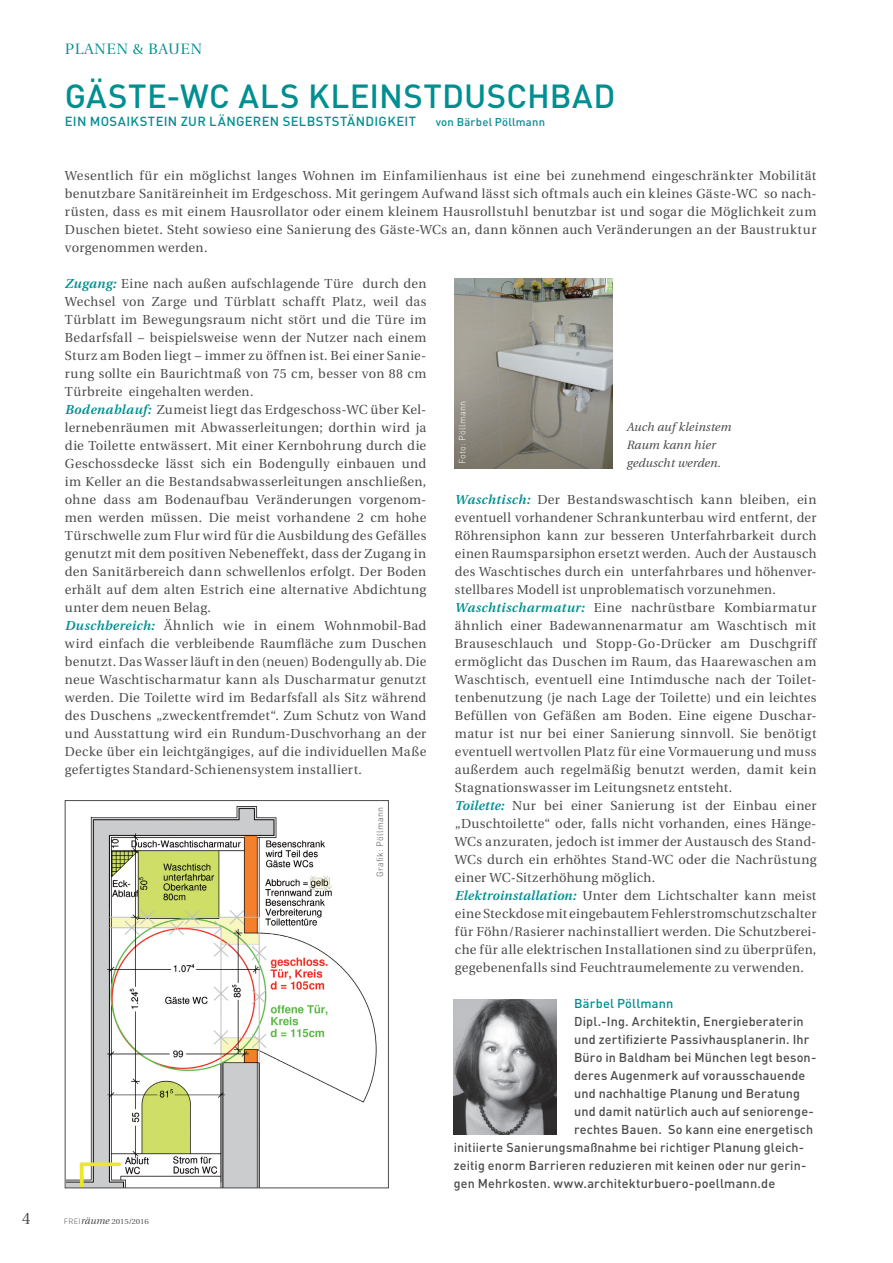
<style>
.page{position:relative;width:893px;height:1263px;background:#fff}
.page>*{position:absolute;margin:0;border:0;box-sizing:border-box;transform-origin:0 0}
.t1{font:500 33px "DIN";letter-spacing:.01em;color:#008f91}
.t2{font:16.5px "Utopia Titling";color:#4b4c4d}
.t3{font:15px "Utopia Titling";letter-spacing:.03em;color:#008f91}
.t4{font:13.05px/18px "Utopia";letter-spacing:.025em;color:#4b4c4d}
.t5{font:500 13.05px "DIN";letter-spacing:.03em;color:#008f91}
.t6{font:500 12.75px/18px "DIN";letter-spacing:.015em;color:#4b4c4d}
.t7{font:500 12.75px "DIN";letter-spacing:.015em;color:#008f91}
.t8{font:italic 12px/18px "Utopia";letter-spacing:.01em;color:#4b4c4d}
.t9{font:500 11.25px "DIN";letter-spacing:.02em;color:#008f91}
.t10{font:300 9px "DIN";letter-spacing:.03em;color:#4b4c4d}
.t11{font:300 9px "DIN";letter-spacing:.03em;color:#fff}
.t12{font:7.5px "Utopia Titling";letter-spacing:-.01em;color:#4b4c4d;scale:1.09 1}
.s1{font-weight:600;font-style:italic;color:#008f91}
.s2{font-family:"DIN";font-weight:300}
.s3{font-family:"Utopia";font-style:italic;font-size:9.75px}
</style>
<div class="page">
<img style="left:454px;top:1000px;width:103px;height:134px">
<img style="left:455px;top:279px;width:157px;height:189px">
<img style="left:67px;top:807px;width:310px;height:379px">
<div style="left:65px;top:800px;width:324px;height:388px;border:1px solid #4b4c4d"></div>
<p class="t3" style="left:65px;top:41px;width:139px">PLANEN &amp; BAUEN</p>
<h1 class="t1" style="left:65px;top:75px;width:552px">Gäste-WC als Kleinstduschbad</h1>
<p class="t5" style="left:65px;top:113px;width:353px">Ein Mosaikstein zur längeren Selbstständigkeit</p>
<p class="t9" style="left:436px;top:115px;width:111px">von Bärbel Pöllmann</p>
<p class="t4" style="left:65px;top:167px;width:753px;text-align:justify">Wesentlich für ein möglichst langes Wohnen im Einfamilienhaus ist eine bei zunehmend eingeschränkter Mobilität benutzbare Sanitäreinheit im Erdgeschoss. Mit geringem Aufwand lässt sich oftmals auch ein kleines Gäste-WC so nach&shy;rüsten, dass es mit einem Hausrollator oder einem kleinem Hausrollstuhl benutzbar ist und sogar die Möglichkeit zum Duschen bietet. Steht sowieso eine Sanierung des Gäste-WCs an, dann können auch Veränderungen an der Baustruktur vorgenommen werden.</p>
<p class="t4" style="left:65px;top:275px;width:363px"><span class="s1">Zugang:</span> Eine nach außen aufschlagende Türe durch den Wechsel von Zarge und Türblatt schafft Platz, weil das Türblatt im Bewegungsraum nicht stört und die Türe im Bedarfsfall − beispielsweise wenn der Nutzer nach einem Sturz am Boden liegt − immer zu öffnen ist. Bei einer Sanie&shy;rung sollte ein Baurichtmaß von 75 cm, besser von 88 cm Türbreite eingehalten werden.<br><span class="s1">Bodenablauf:</span> Zumeist liegt das Erdgeschoss-WC über Kel&shy;lernebenräumen mit Abwasserleitungen; dorthin wird ja die Toilette entwässert. Mit einer Kernbohrung durch die Geschossdecke lässt sich ein Bodengully einbauen und im Keller an die Bestandsabwasserleitungen anschließen, ohne dass am Bodenaufbau Veränderungen vorgenom&shy;men werden müssen. Die meist vorhandene 2 cm hohe Türschwelle zum Flur wird für die Ausbildung des Gefälles genutzt mit dem positiven Nebeneffekt, dass der Zugang in den Sanitärbereich dann schwellenlos erfolgt. Der Boden erhält auf dem alten Estrich eine alternative Abdichtung unter dem neuen Belag.<br><span class="s1">Duschbereich:</span> Ähnlich wie in einem Wohnmobil-Bad wird einfach die verbleibende Raumfläche zum Duschen benutzt. Das Wasser läuft in den (neuen) Bodengully ab. Die neue Waschtischarmatur kann als Duscharmatur genutzt werden. Die Toilette wird im Bedarfsfall als Sitz während des Duschens „zweckentfremdet“. Zum Schutz von Wand und Ausstattung wird ein Rundum-Duschvorhang an der Decke über ein leichtgängiges, auf die individuellen Maße gefertigtes Standard-Schienensystem installiert.</p>
<p class="t2" style="left:22px;top:1209px;width:11px">4</p>
<p class="t12" style="left:64px;top:1217px;width:79px"><span class="s2">Frei</span><span class="s3">räume</span> 2015/2016</p>
<p class="t10" style="left:374px;top:877px;width:71px;rotate:-90deg">Grafik: Pöllmann</p>
<p class="t11" style="left:457px;top:464px;width:65px;rotate:-90deg">Foto: Pöllmann</p>
<p class="t8" style="left:626px;top:418px;width:106px">Auch auf kleinstem<br>Raum kann hier geduscht werden.</p>
<p class="t4" style="left:455px;top:491px;width:363px"><span class="s1">Waschtisch:</span> Der Bestandswaschtisch kann bleiben, ein eventuell vorhandener Schrankunterbau wird entfernt, der Röhrensiphon kann zur besseren Unterfahrbarkeit durch einen Raumsparsiphon ersetzt werden. Auch der Austausch des Waschtisches durch ein unterfahrbares und höhenver&shy;stellbares Modell ist unproblematisch vorzunehmen.<br><span class="s1">Waschtischarmatur:</span> Eine nachrüstbare Kombiarmatur ähnlich einer Badewannenarmatur am Waschtisch mit Brauseschlauch und Stopp-Go-Drücker am Duschgriff ermöglicht das Duschen im Raum, das Haarewaschen am Waschtisch, eventuell eine Intimdusche nach der Toilet&shy;tenbenutzung (je nach Lage der Toilette) und ein leichtes Befüllen von Gefäßen am Boden. Eine eigene Duschar&shy;matur ist nur bei einer Sanierung sinnvoll. Sie benötigt eventuell wertvollen Platz für eine Vormauerung und muss außerdem auch regelmäßig benutzt werden, damit kein Stagnationswasser im Leitungsnetz entsteht.<br><span class="s1">Toilette:</span> Nur bei einer Sanierung ist der Einbau einer „Duschtoilette“ oder, falls nicht vorhanden, eines Hänge-WCs anzuraten, jedoch ist immer der Austausch des Stand-WCs durch ein erhöhtes Stand-WC oder die Nachrüstung einer WC-Sitzerhöhung möglich.<br><span class="s1">Elektroinstallation:</span> Unter dem Lichtschalter kann meist eine Steckdose mit eingebautem Fehlerstromschutzschalter für Föhn/Rasierer nachinstalliert werden. Die Schutzberei&shy;che für alle elektrischen Installationen sind zu überprüfen, gegebenenfalls sind Feuchtraumelemente zu verwenden.</p>
<p class="t7" style="left:574px;top:995px;width:101px">Bärbel Pöllmann</p>
<p class="t6" style="left:574px;top:1012px;width:244px">Dipl.-I ng. Architektin, Energieberaterin und zertifizierte Passivhausplanerin. I hr Büro in Baldham bei München legt beson&shy;deres Augenmerk auf vorausschauende und nachhaltige Planung und Beratung und damit natürlich auch auf seniorenge&shy;rechtes Bauen. So kann eine energetisch</p>
<p class="t6" style="left:454px;top:1138px;width:354px">initiierte Sanierungsmaßnahme bei richtiger Planung gleich&shy;zeitig enorm Barrieren reduzieren mit keinen oder nur gerin&shy;gen Mehrkosten. www.architekturbuero-poellmann.de</p>
</div>
